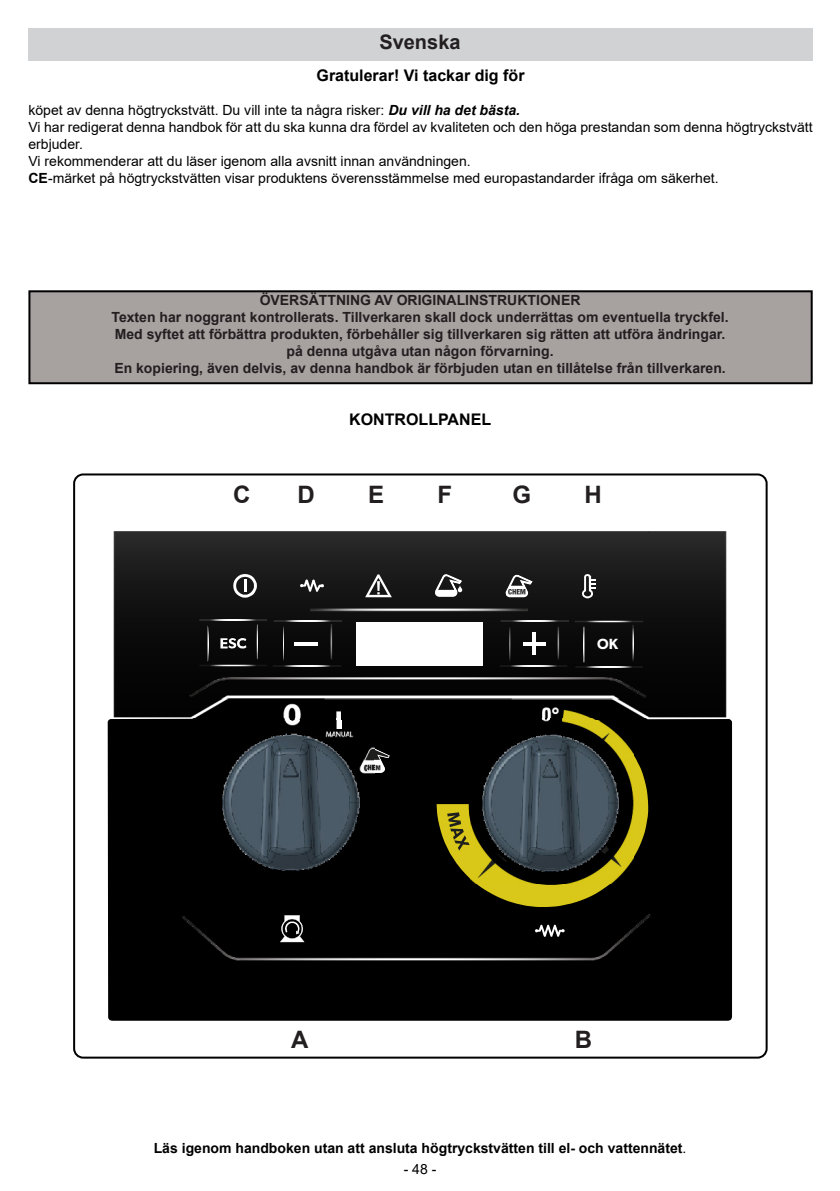
<style>
.page{position:relative;width:840px;height:1191px;background:#fff}
.page>*{position:absolute;margin:0;border:0;box-sizing:border-box;transform-origin:0 0}
.t1{font:700 24px "Arial";color:#231f20}
.t2{font:700 20px "Arial";color:#231f20}
.t3{font:700 16px "Arial";color:#000}
.t4{font:600 14.8px "Gibson";color:#fff}
.t5{font:14px/16.8px "Arial";color:#000}
.t6{font:700 14px "Arial";color:#231f20}
.t7{font:700 14px "Arial";color:#000}
.s1{font-weight:700;font-style:italic}
.s2{font-weight:700}
.s3{font-weight:400}
</style>
<div class="page">
<div style="left:28px;top:28px;width:784px;height:33px;background:#d1d2d4"></div>
<div style="left:28px;top:290px;width:784px;height:94px;background:#a7a2a0;border:2px solid #000"></div>
<div style="left:108px;top:698px;width:623px;height:322px;background:#000"></div>
<img style="left:181px;top:913px;width:469px;height:47px">
<svg style="left:280px;top:915px;width:24px;height:27px"></svg>
<svg style="left:436px;top:717px;width:211px;height:190px;background:#514a09"></svg>
<svg style="left:534px;top:924px;width:30px;height:12px"></svg>
<img style="left:113px;top:531px;width:612px;height:186px">
<svg style="left:365px;top:574px;width:26px;height:23px"></svg>
<svg style="left:300px;top:579px;width:23px;height:13px"></svg>
<svg style="left:435px;top:574px;width:27px;height:23px"></svg>
<svg style="left:581px;top:574px;width:14px;height:24px"></svg>
<svg style="left:233px;top:574px;width:24px;height:23px"></svg>
<svg style="left:220px;top:638px;width:26px;height:10px"></svg>
<svg style="left:531px;top:633px;width:4px;height:22px"></svg>
<hr style="left:522px;top:642px;width:23px;height:3px;background:#fff">
<img style="left:256px;top:624px;width:2px;height:36px">
<img style="left:207px;top:625px;width:2px;height:36px">
<img style="left:198px;top:664px;width:68px;height:2px">
<img style="left:198px;top:619px;width:68px;height:2px">
<img style="left:330px;top:625px;width:3px;height:35px">
<img style="left:281px;top:626px;width:3px;height:35px">
<img style="left:272px;top:665px;width:69px;height:2px">
<img style="left:273px;top:619px;width:69px;height:3px">
<img style="left:557px;top:625px;width:2px;height:36px">
<img style="left:508px;top:626px;width:2px;height:36px">
<img style="left:499px;top:665px;width:68px;height:2px">
<img style="left:500px;top:620px;width:68px;height:2px">
<img style="left:631px;top:625px;width:3px;height:36px">
<img style="left:582px;top:626px;width:3px;height:36px">
<img style="left:573px;top:665px;width:69px;height:3px">
<img style="left:574px;top:620px;width:68px;height:3px">
<img style="left:309px;top:608px;width:218px;height:3px">
<img style="left:189px;top:677px;width:456px;height:21px">
<hr style="left:294px;top:642px;width:23px;height:3px;background:#fff">
<div style="left:356px;top:622px;width:127px;height:44px;background:#fff"></div>
<svg style="left:505px;top:575px;width:27px;height:22px"></svg>
<div style="left:210px;top:720px;width:164px;height:163px;background:#000"></div>
<svg style="left:227px;top:703px;width:162px;height:165px;background:#2b3339"></svg>
<svg style="left:447px;top:704px;width:185px;height:181px;background:#35310b"></svg>
<img style="left:470px;top:721px;width:163px;height:162px">
<img style="left:528px;top:721px;width:34px;height:7px">
<h2 class="t2" style="left:379px;top:28px;width:83px">Svenska</h2>
<p class="t3" style="left:316px;top:64px;width:209px">Gratulerar! Vi tackar dig för</p>
<p class="t5" style="left:28px;top:102px;width:492px">köpet av denna högtryckstvätt. Du vill inte ta några risker: <span class="s1">Du vill ha det bästa.</span></p>
<p class="t5" style="left:28px;top:119px;width:785px">Vi har redigerat denna handbok för att du ska kunna dra fördel av kvaliteten och den höga prestandan som denna högtryckstvätt erbjuder.</p>
<p class="t5" style="left:28px;top:153px;width:443px">Vi rekommenderar att du läser igenom alla avsnitt innan användningen.</p>
<p class="t5" style="left:28px;top:170px;width:691px"><span class="s2">CE</span>-märket på högtryckstvätten visar produktens överensstämmelse med europastandarder ifråga om säkerhet.</p>
<p class="t6" style="left:259px;top:290px;width:322px">ÖVERSÄTTNING AV ORIGINALINSTRUKTIONER</p>
<p class="t6" style="left:111px;top:307px;width:618px">Texten har noggrant kontrollerats. Tillverkaren skall dock underrättas om eventuella tryckfel.</p>
<p class="t6" style="left:115px;top:324px;width:611px">Med syftet att förbättra produkten, förbehåller sig tillverkaren sig rätten att utföra ändringar.</p>
<p class="t6" style="left:286px;top:341px;width:268px">på denna utgåva utan någon förvarning.</p>
<p class="t6" style="left:114px;top:358px;width:612px">En kopiering, även delvis, av denna handbok är förbjuden utan en tillåtelse från tillverkaren.</p>
<p class="t3" style="left:349px;top:408px;width:143px">KONTROLLPANEL</p>
<p class="t1" style="left:233px;top:478px;width:19px">C</p>
<p class="t1" style="left:297px;top:478px;width:19px">D</p>
<p class="t1" style="left:368px;top:478px;width:18px">E</p>
<p class="t1" style="left:437px;top:478px;width:16px">F</p>
<p class="t1" style="left:512px;top:478px;width:20px">G</p>
<p class="t1" style="left:584px;top:478px;width:19px">H</p>
<p class="t4" style="left:596px;top:635px;width:22px">OK</p>
<p class="t1" style="left:291px;top:1023px;width:19px">A</p>
<p class="t1" style="left:574px;top:1023px;width:19px">B</p>
<p class="t7" style="left:154px;top:1138px;width:534px">Läs igenom handboken utan att ansluta högtryckstvätten till el- och vattennätet<span class="s3">.</span></p>
<p class="t5" style="left:403px;top:1160px;width:34px">- 48 -</p>
</div>
